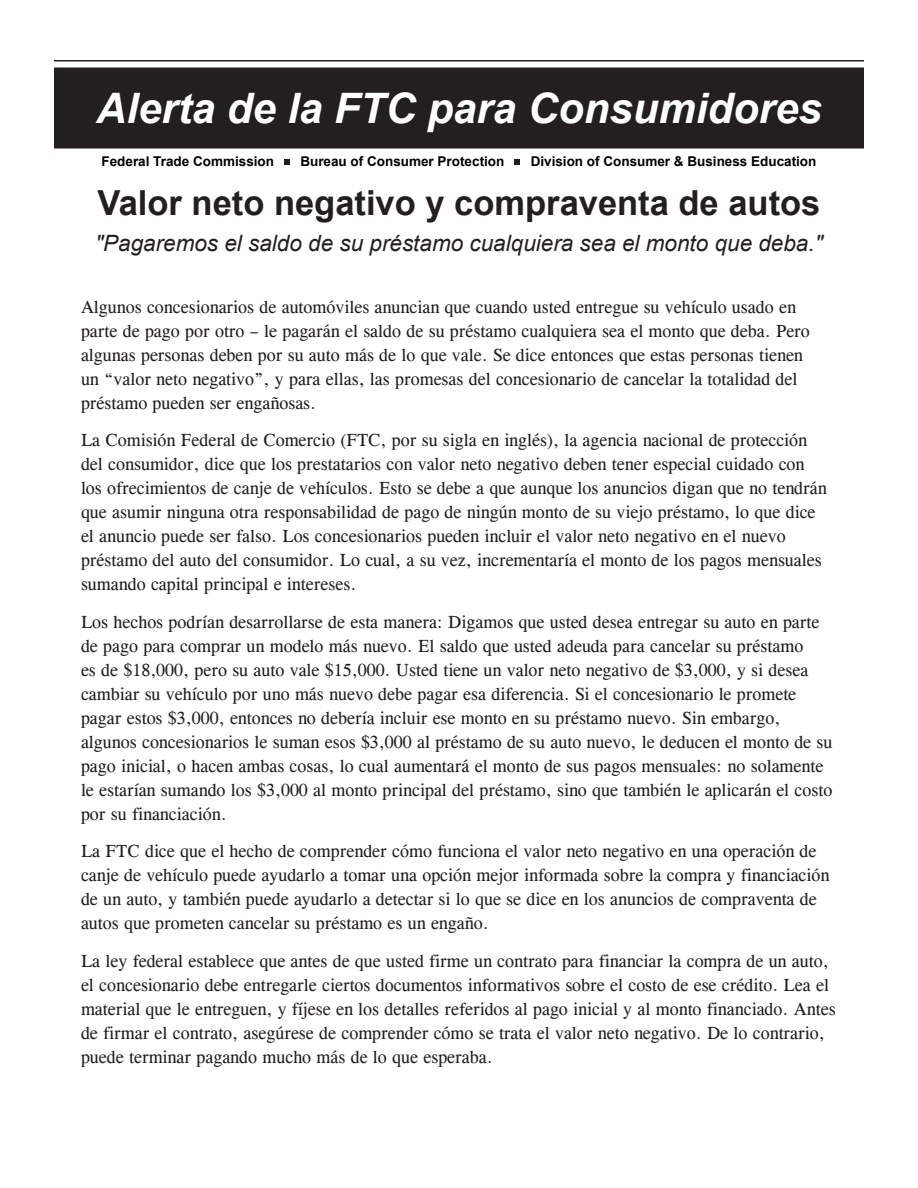
<style>
.page{position:relative;width:918px;height:1188px;background:#fff}
.page>*{position:absolute;margin:0;border:0;box-sizing:border-box;transform-origin:0 0}
.FTC_Consumer_Alert{font:italic 700 42px "Arial";color:#fff}
.t1{font:700 34.5px "Arial";color:#231f20}
.t2{font:italic 22.5px "Arial";color:#231f20}
.Body_Text{font:18px/24px "CG Times";color:#231f20}
.FTC__BCP__OCBE{font:700 13.5px "Arial";color:#000}
</style>
<div class="page">
<div style="left:55px;top:68px;width:808px;height:80px;background:#231f20"></div>
<hr style="left:54px;top:60px;width:810px;height:2px;background:#231f20">
<svg style="left:284px;top:159px;width:6px;height:6px"></svg>
<svg style="left:515px;top:159px;width:5px;height:6px"></svg>
<p class="FTC_Consumer_Alert" style="left:96px;top:81px;width:727px">Alerta de la FTC para Consumidores</p>
<p class="FTC__BCP__OCBE" style="left:102px;top:153px;width:174px">Federal Trade Commission</p>
<p class="FTC__BCP__OCBE" style="left:300px;top:153px;width:206px">Bureau of Consumer Protection</p>
<p class="FTC__BCP__OCBE" style="left:531px;top:153px;width:287px">Division of Consumer &amp; Business Education</p>
<p class="t1" style="left:98px;top:180px;width:724px">Valor neto negativo y compraventa de autos</p>
<p class="t2" style="left:95px;top:229px;width:729px">"Pagaremos el saldo de su préstamo cualquiera sea el monto que deba."</p>
<p class="Body_Text" style="left:81px;top:295px;width:730px">Algunos concesionarios de automóviles anuncian que cuando usted entregue su vehículo usado en parte de pago por otro – le pagarán el saldo de su préstamo cualquiera sea el monto que deba. Pero algunas personas deben por su auto más de lo que vale. Se dice entonces que estas personas tienen un “valor neto negativo”, y para ellas, las promesas del concesionario de cancelar la totalidad del préstamo pueden ser engañosas.</p>
<p class="Body_Text" style="left:81px;top:428px;width:747px">La Comisión Federal de Comercio (FTC, por su sigla en inglés), la agencia nacional de protección del consumidor, dice que los prestatarios con valor neto negativo deben tener especial cuidado con los ofrecimientos de canje de vehículos. Esto se debe a que aunque los anuncios digan que no tendrán que asumir ninguna otra responsabilidad de pago de ningún monto de su viejo préstamo, lo que dice el anuncio puede ser falso. Los concesionarios pueden incluir el valor neto negativo en el nuevo préstamo del auto del consumidor. Lo cual, a su vez, incrementaría el monto de los pagos mensuales sumando capital principal e intereses.</p>
<p class="Body_Text" style="left:81px;top:610px;width:753px">Los hechos podrían desarrollarse de esta manera: Digamos que usted desea entregar su auto en parte de pago para comprar un modelo más nuevo. El saldo que usted adeuda para cancelar su préstamo<br>es de $18,000, pero su auto vale $15,000. Usted tiene un valor neto negativo de $3,000, y si desea cambiar su vehículo por uno más nuevo debe pagar esa diferencia. Si el concesionario le promete pagar estos $3,000, entonces no debería incluir ese monto en su préstamo nuevo. Sin embargo, algunos concesionarios le suman esos $3,000 al préstamo de su auto nuevo, le deducen el monto de su pago inicial, o hacen ambas cosas, lo cual aumentará el monto de sus pagos mensuales: no solamente le estarían sumando los $3,000 al monto principal del préstamo, sino que también le aplicarán el costo por su financiación.</p>
<p class="Body_Text" style="left:81px;top:839px;width:750px">La FTC dice que el hecho de comprender cómo funciona el valor neto negativo en una operación de canje de vehículo puede ayudarlo a tomar una opción mejor informada sobre la compra y financiación de un auto, y también puede ayudarlo a detectar si lo que se dice en los anuncios de compraventa de autos que prometen cancelar su préstamo es un engaño.</p>
<p class="Body_Text" style="left:81px;top:949px;width:756px">La ley federal establece que antes de que usted firme un contrato para financiar la compra de un auto, el concesionario debe entregarle ciertos documentos informativos sobre el costo de ese crédito. Lea el material que le entreguen, y fíjese en los detalles referidos al pago inicial y al monto financiado. Antes de firmar el contrato, asegúrese de comprender cómo se trata el valor neto negativo. De lo contrario, puede terminar pagando mucho más de lo que esperaba.</p>
</div>
